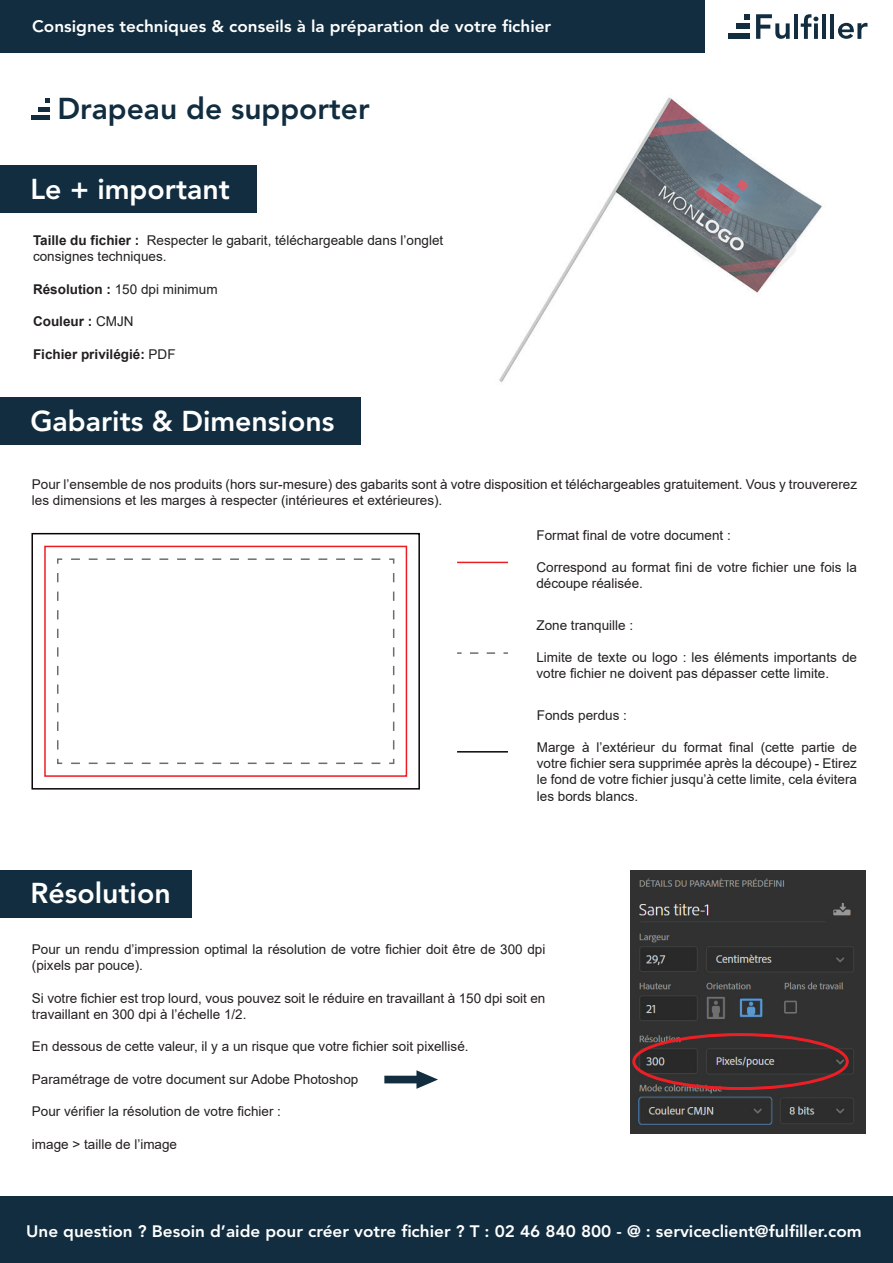
<style>
.page{position:relative;width:893px;height:1263px;background:#fff}
.page>*{position:absolute;margin:0;border:0;box-sizing:border-box;transform-origin:0 0}
.t1{font:800 30px "Avenir LT Std";color:#112d3f}
.t2{font:800 28.5px "Avenir LT Std";color:#fff}
.t3{font:800 16.5px "Avenir LT Std";color:#fff;scale:1.04 1}
.t4{font:13.5px/16.2px "Arial";color:#231f20}
.t5{font:700 13.5px "Arial";color:#231f20}
.s1{font-weight:700}
.s2{font-weight:400}
</style>
<div class="page">
<div style="left:0;top:1196px;width:893px;height:67px;background:#112d3f"></div>
<img style="left:360px;top:97px;width:462px;height:337px">
<div style="left:0;top:870px;width:192px;height:48px;background:#112d3f"></div>
<img style="left:630px;top:871px;width:235px;height:262px">
<div style="left:632px;top:1033px;width:217px;height:57px;border:3px solid #ed1f26;border-radius:50%"></div>
<svg style="left:384px;top:1070px;width:54px;height:19px"></svg>
<div style="left:0;top:397px;width:360px;height:48px;background:#112d3f"></div>
<div style="left:44px;top:546px;width:363px;height:231px;background:#fff;border:2px solid #ee1d23"></div>
<svg style="left:71px;top:558px;width:324px;height:6px"></svg>
<svg style="left:389px;top:573px;width:6px;height:191px"></svg>
<svg style="left:57px;top:758px;width:323px;height:6px"></svg>
<svg style="left:57px;top:558px;width:6px;height:191px"></svg>
<div style="left:31px;top:533px;width:389px;height:256px;border:1px solid #080302"></div>
<hr style="left:457px;top:751px;width:51px;height:1px;background:#080302">
<svg style="left:470px;top:652px;width:38px;height:2px"></svg>
<hr style="left:457px;top:562px;width:51px;height:1px;background:#ee1d23">
<div style="left:0;top:165px;width:257px;height:48px;background:#112d3f"></div>
<svg style="left:756px;top:14px;width:34px;height:25px"></svg>
<hr style="left:794px;top:14px;width:4px;height:25px;background:#112d3f">
<svg style="left:801px;top:14px;width:17px;height:25px"></svg>
<hr style="left:822px;top:14px;width:4px;height:25px;background:#112d3f">
<hr style="left:830px;top:14px;width:4px;height:25px;background:#112d3f">
<svg style="left:838px;top:23px;width:29px;height:16px"></svg>
<div style="left:728px;top:33px;width:22px;height:6px;background:#112d3f"></div>
<div style="left:736px;top:24px;width:14px;height:5px;background:#112d3f"></div>
<svg style="left:745px;top:14px;width:5px;height:6px"></svg>
<div style="left:0;top:0;width:704px;height:53px;background:#112d3f"></div>
<div style="left:31px;top:115px;width:19px;height:5px;background:#112d3f"></div>
<div style="left:38px;top:107px;width:12px;height:5px;background:#112d3f"></div>
<svg style="left:45px;top:99px;width:4px;height:4px"></svg>
<p class="t3" style="left:32px;top:16px;width:501px">Consignes techniques &amp; conseils à la préparation de votre fichier</p>
<h1 class="t1" style="left:57px;top:91px;width:314px">Drapeau de supporter</h1>
<h2 class="t2" style="left:30px;top:172px;width:201px">Le + important</h2>
<p class="t4" style="left:33px;top:232px;width:412px"><span class="s1">Taille du fichier :</span> Respecter le gabarit, téléchargeable dans l’onglet consignes techniques.</p>
<p class="t4" style="left:33px;top:281px;width:186px"><span class="s1">Résolution :</span> 150 dpi minimum</p>
<p class="t5" style="left:33px;top:312px;width:102px">Couleur : <span class="s2">CMJN</span></p>
<p class="t5" style="left:33px;top:344px;width:144px">Fichier privilégié: <span class="s2">PDF</span></p>
<h2 class="t2" style="left:30px;top:404px;width:305px">Gabarits &amp; Dimensions</h2>
<p class="t4" style="left:32px;top:476px;width:827px">Pour l’ensemble de nos produits (hors sur-mesure) des gabarits sont à votre disposition et téléchargeables gratuitement. Vous y trouvererez les dimensions et les marges à respecter (intérieures et extérieures).</p>
<p class="t4" style="left:536px;top:527px;width:196px">Format final de votre document :</p>
<p class="t4" style="left:536px;top:559px;width:322px">Correspond au format fini de votre fichier une fois la découpe réalisée.</p>
<p class="t4" style="left:536px;top:617px;width:98px">Zone tranquille :</p>
<p class="t4" style="left:536px;top:649px;width:322px">Limite de texte ou logo : les éléments importants de votre fichier ne doivent pas dépasser cette limite.</p>
<h2 class="t2" style="left:30px;top:877px;width:142px">Résolution</h2>
<p class="t4" style="left:537px;top:707px;width:92px">Fonds perdus :</p>
<p class="t4" style="left:537px;top:739px;width:322px;text-align:justify">Marge à l’extérieur du format final (cette partie de votre fichier sera supprimée après la découpe) - Etirez le fond de votre fichier jusqu’à cette limite, cela évitera les bords blancs.</p>
<p class="t4" style="left:32px;top:941px;width:515px">Pour un rendu d’impression optimal la résolution de votre fichier doit être de 300 dpi (pixels par pouce).</p>
<p class="t4" style="left:32px;top:990px;width:515px">Si votre fichier est trop lourd, vous pouvez soit le réduire en travaillant à 150 dpi soit en travaillant en 300 dpi à l’échelle 1/2.</p>
<p class="t4" style="left:32px;top:1038px;width:438px">En dessous de cette valeur, il y a un risque que votre fichier soit pixellisé.</p>
<p class="t4" style="left:32px;top:1071px;width:328px">Paramétrage de votre document sur Adobe Photoshop</p>
<p class="t4" style="left:32px;top:1103px;width:251px">Pour vérifier la résolution de votre fichier :</p>
<p class="t4" style="left:32px;top:1136px;width:147px">image &gt; taille de l’image</p>
<p class="t3" style="left:26px;top:1221px;width:805px">Une question ? Besoin d’aide pour créer votre fichier ? T : 02 46 840 800 - @ : serviceclient@fulfiller.com</p>
</div>
